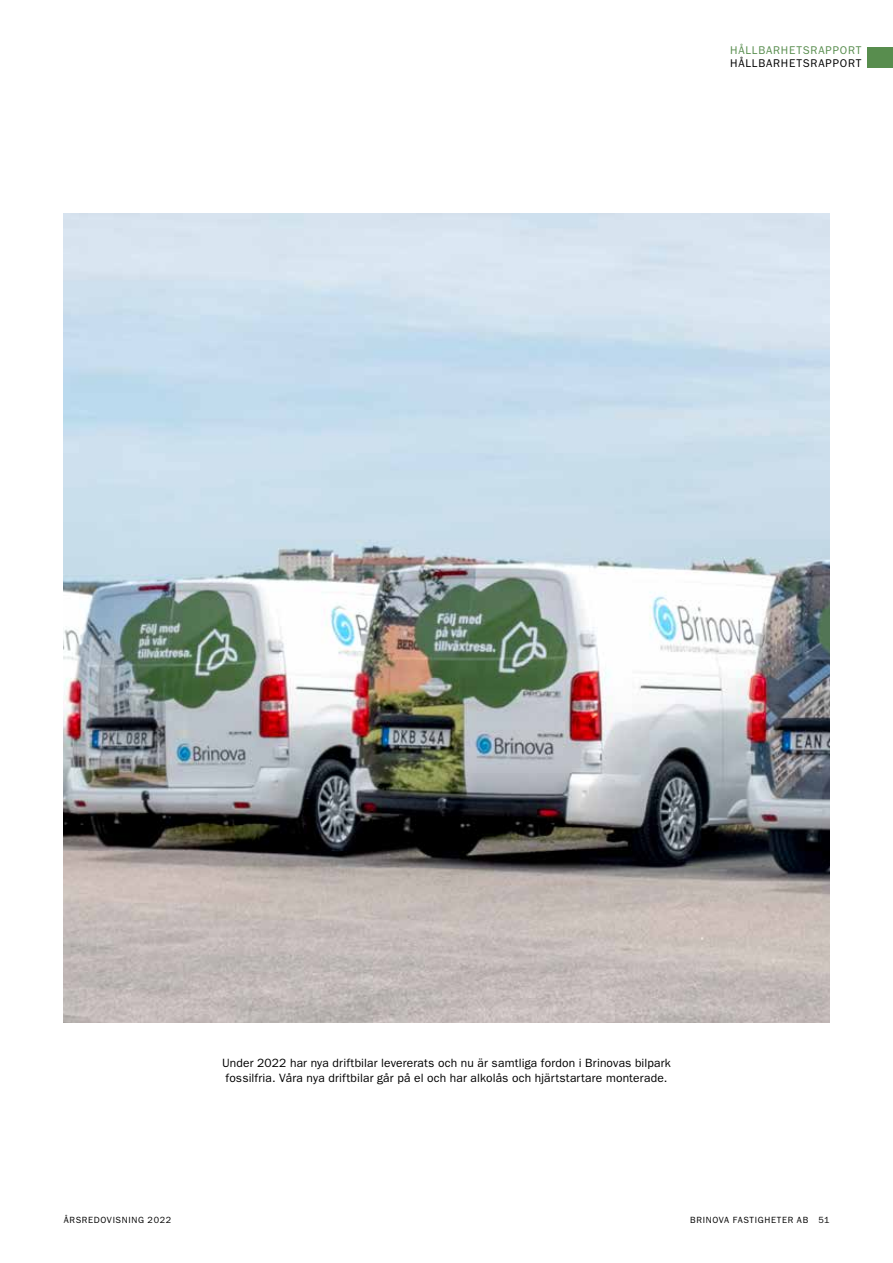
<style>
.page{position:relative;width:893px;height:1263px;background:#fff}
.page>*{position:absolute;margin:0;border:0;box-sizing:border-box;transform-origin:0 0}
.t1{font:12px/15px "ITC Franklin Gothic Std";letter-spacing:.015em;color:#000}
.t2{font:11.25px "ITC Franklin Gothic Std";letter-spacing:.07em;color:#588d4e}
.t3{font:11.25px "ITC Franklin Gothic Std";letter-spacing:.07em;color:#000}
.t4{font:9px "ITC Franklin Gothic Std";letter-spacing:.075em;color:#000}
</style>
<div class="page">
<div style="left:867px;top:47px;width:26px;height:21px;background:#588d4e"></div>
<img style="left:64px;top:213px;width:765px;height:810px">
<p class="t2" style="left:730px;top:44px;width:133px">HÅLLBARHETSRAPPORT</p>
<p class="t3" style="left:730px;top:57px;width:133px">HÅLLBARHETSRAPPORT</p>
<p class="t4" style="left:64px;top:1215px;width:109px">ÅRSREDOVISNING 2022</p>
<p class="t1" style="left:222px;top:1055px;width:450px">Under 2022 har nya driftbilar levererats och nu är samtliga fordon i Brinovas bilpark fossilfria. Våra nya driftbilar går på el och har alkolås och hjärtstartare monterade.</p>
<p class="t4" style="left:690px;top:1215px;width:141px">BRINOVA FASTIGHETER AB 51</p>
</div>
